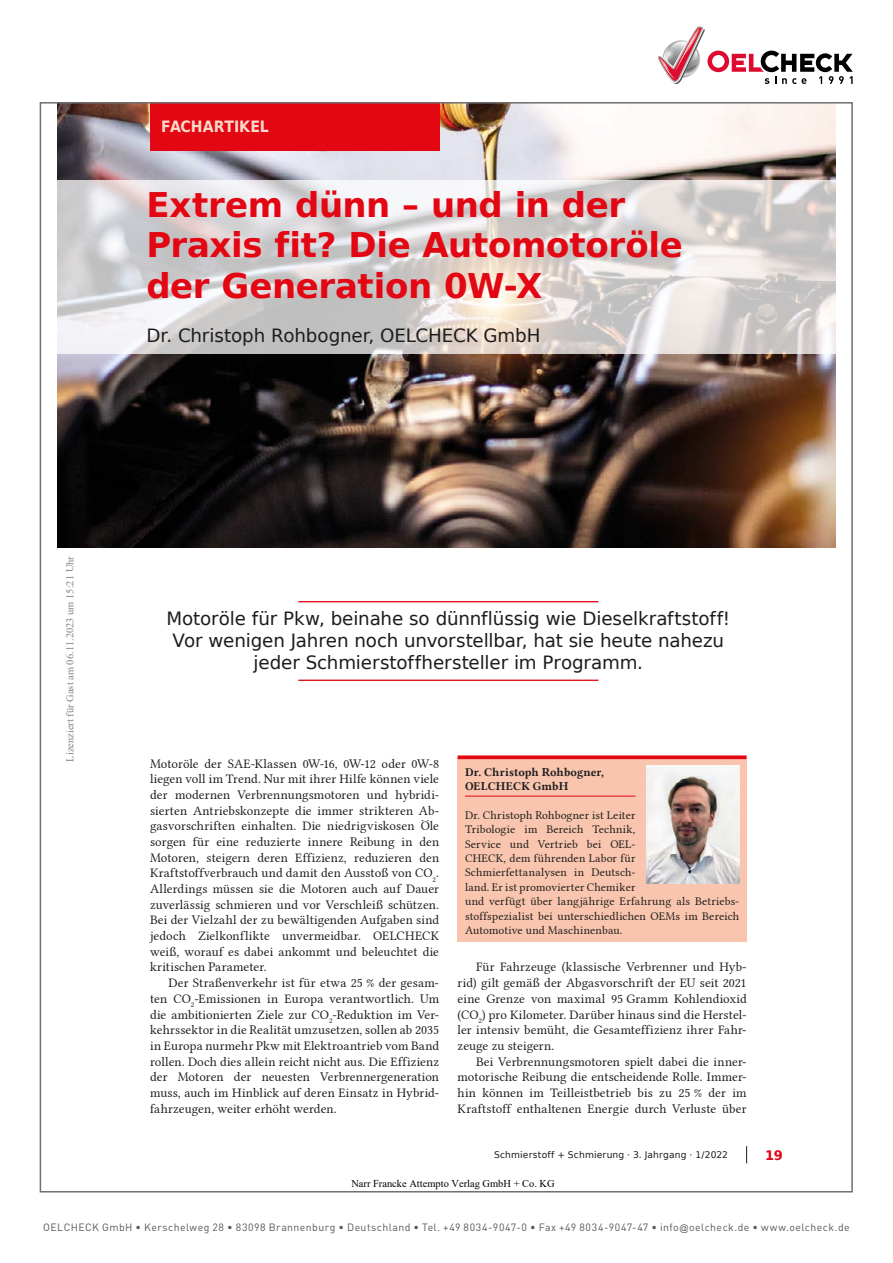
<style>
.page{position:relative;width:893px;height:1263px;background:#fff}
.page>*{position:absolute;margin:0;border:0;box-sizing:border-box;transform-origin:0 0}
.t1{font:700 34.05px/40.5px "DejaVu Sans";letter-spacing:-.01em;color:#e30613}
.t2{font:18.3px/21.9px "DejaVu Sans";letter-spacing:-.01em;color:#1d1d1b;text-align:center}
.t3{font:700 15.75px "DejaVu Sans Condensed";letter-spacing:-.005em;color:#fbd9ca}
.t4{font:13.05px/15.8px "Lin Libertine";letter-spacing:.005em;color:#1d1d1b;text-align:justify}
.t5{font:700 13.05px "DejaVu Sans";color:#e30613}
.t6{font:11.7px/14.4px "Lin Libertine";letter-spacing:.01em;color:#1d1d1b}
.t7{font:11.7px/14.4px "Lin Libertine B";color:#1d1d1b}
.t8{font:10.5px "DIN Pro";letter-spacing:.04em;color:#575756}
.t9{font:10.5px "Times New Roman";color:rgb(0 0 0/.5)}
.t10{font:10.5px "Times New Roman";color:#000}
.t11{font:9.15px "DejaVu Sans";letter-spacing:.015em;color:#1d1d1b}
.s1{font-family:"Arial";font-size:9px}
</style>
<div class="page">
<svg style="left:658px;top:26px;width:195px;height:58px"></svg>
<img style="left:57px;top:105px;width:778px;height:443px">
<svg style="left:746px;top:1146px;width:1px;height:17px"></svg>
<div style="left:150px;top:102px;width:289px;height:48px;background:#e30613"></div>
<svg style="left:57px;top:180px;width:778px;height:173px;background:#d9d6d5"></svg>
<hr style="left:298px;top:601px;width:300px;height:1px;background:#e30613">
<hr style="left:298px;top:680px;width:300px;height:1px;background:#e30613">
<div style="left:458px;top:758px;width:289px;height:183px;background:#f9c5af"></div>
<svg style="left:458px;top:755px;width:289px;height:4px"></svg>
<hr style="left:465px;top:796px;width:170px;height:1px;background:#e30613">
<img style="left:647px;top:765px;width:92px;height:119px">
<p class="t3" style="left:161px;top:114px;width:109px">FACHARTIKEL</p>
<h1 class="t1" style="left:146px;top:184px;width:538px">Extrem dünn – und in der<br>Praxis fit? Die Automotoröle der Generation 0W-X</h1>
<h2 class="t2" style="left:146px;top:324px;width:396px">Dr. Christoph Rohbogner, OELCHECK GmbH</h2>
<p class="t9" style="left:62px;top:761px;width:207px;rotate:-90deg">Lizenziert für Gast am 06.11.2023 um 15:21 Uhr</p>
<h2 class="t2" style="left:166px;top:607px;width:565px">Motoröle für Pkw, beinahe so dünnflüssig wie Dieselkraftstoff!<br>Vor wenigen Jahren noch unvorstellbar, hat sie heute nahezu jeder Schmierstoffhersteller im Programm.</h2>
<p class="t4" style="left:150px;top:754px;width:291px">Motoröle der SAE-Klassen 0W-16, 0W-12 oder 0W-8 liegen voll im Trend. Nur mit ihrer Hilfe können viele der modernen Verbrennungsmotoren und hybridi&shy;sierten Antriebskonzepte die immer strikteren Ab&shy;gasvorschriften einhalten. Die niedrigviskosen Öle sorgen für eine reduzierte innere Reibung in den Motoren, steigern deren Effizienz, reduzieren den Kraftstoffverbrauch und damit den Ausstoß von CO<sub>2</sub>.<br>Allerdings müssen sie die Motoren auch auf Dauer zuverlässig schmieren und vor Verschleiß schützen.<br>Bei der Vielzahl der zu bewältigenden Aufgaben sind jedoch Zielkonflikte unvermeidbar. OELCHECK weiß, worauf es dabei ankommt und beleuchtet die kritischen Parameter.</p>
<p class="t4" style="left:150px;top:973px;width:290px;text-indent:19px">Der Straßenverkehr ist für etwa 25 % der gesam&shy;ten CO<sub>2</sub>-Emissionen in Europa verantwortlich. Um die ambitionierten Ziele zur CO<sub>2</sub>-Reduktion im Ver&shy;kehrssektor in die Realität umzusetzen, sollen ab 2035 in Europa nurmehr Pkw mit Elektroantrieb vom Band rollen. Doch dies allein reicht nicht aus. Die Effizienz der Motoren der neuesten Verbrennergeneration muss, auch im Hinblick auf deren Einsatz in Hybrid&shy;fahrzeugen, weiter erhöht werden.</p>
<p class="t7" style="left:465px;top:765px;width:140px">Dr. Christoph Rohbogner,<br>OELCHECK GmbH</p>
<p class="t6" style="left:465px;top:807px;width:276px">Dr. Christoph Rohbogner ist Leiter<br>Tribologie im Bereich Technik,<br>Service und Vertrieb bei OEL-<br>CHECK, dem führenden Labor für Schmierfettanalysen in Deutsch-<br>land. Er ist promovierter Chemiker<br>und verfügt über langjährige Erfahrung als Betriebs&shy;stoffspezialist bei unterschiedlichen OEMs im Bereich Automotive und Maschinenbau.</p>
<p class="t4" style="left:458px;top:958px;width:290px;text-indent:19px">Für Fahrzeuge (klassische Verbrenner und Hyb&shy;rid) gilt gemäß der Abgasvorschrift der EU seit 2021 eine Grenze von maximal 95 Gramm Kohlendioxid (CO<sub>2</sub>) pro Kilometer. Darüber hinaus sind die Herstel&shy;ler intensiv bemüht, die Gesamteffizienz ihrer Fahr&shy;zeuge zu steigern.</p>
<p class="t4" style="left:458px;top:1052px;width:290px;text-indent:19px">Bei Verbrennungsmotoren spielt dabei die inner&shy;motorische Reibung die entscheidende Rolle. Immer&shy;hin können im Teilleistbetrieb bis zu 25 % der im Kraftstoff enthaltenen Energie durch Verluste über</p>
<p class="t11" style="left:494px;top:1147px;width:235px">Schmierstoff + Schmierung · 3. Jahrgang · 1/2022</p>
<p class="t5" style="left:765px;top:1144px;width:19px">19</p>
<p class="t10" style="left:351px;top:1176px;width:205px">Narr Francke Attempto Verlag GmbH + Co. KG</p>
<p class="t8" style="left:43px;top:1220px;width:808px">OELCHECK GmbH • Kerschelweg 28 • 83098 Brannenburg • Deutschland • Tel. +49 8034-9047-0 • Fax +49 8034-9047-47 • info<span class="s1">@</span>oelcheck.de • www.oelcheck.de</p>
</div>
